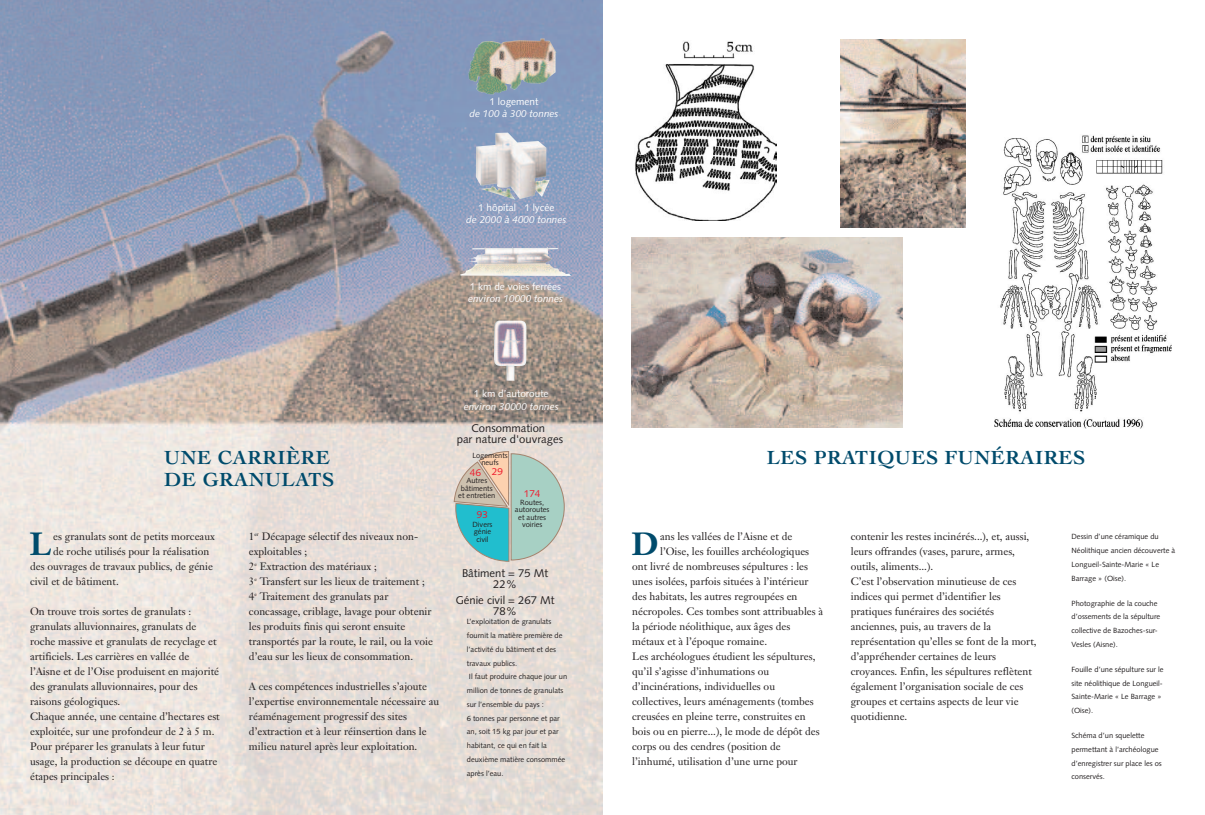
<style>
.page{position:relative;width:1205px;height:815px;background:#fff}
.page>*{position:absolute;margin:0;border:0;box-sizing:border-box;transform-origin:0 0}
.t1{font:700 31.62px "Janson Text";color:#004b6c}
.t2{font:700 20px/21.2px "Cochin";letter-spacing:.025em;color:#004b6c}
.t3{font:11.25px/11.2px "Syntax";color:#231f20;text-align:center}
.t4{font:10.62px/15px "Janson Text";color:#231f20}
.t5{font:italic 10px "Syntax";color:#fff}
.t6{font:10px "Syntax";color:#fff}
.t7{font:10px "Syntax";color:#ee1b2d}
.t8{font:7.5px/13.8px "Syntax";color:#231f20}
</style>
<div class="page">
<img style="left:0;top:0;width:602px;height:815px">
<img style="left:635px;top:41px;width:141px;height:180px">
<img style="left:994px;top:135px;width:177px;height:293px">
<img style="left:468px;top:38px;width:88px;height:56px">
<img style="left:476px;top:133px;width:74px;height:67px">
<img style="left:460px;top:247px;width:111px;height:29px">
<img style="left:494px;top:321px;width:32px;height:60px">
<img style="left:841px;top:39px;width:124px;height:188px">
<img style="left:631px;top:237px;width:271px;height:190px">
<svg style="left:454px;top:451px;width:110px;height:111px;background:#a6c9c1"></svg>
<p class="t6" style="left:490px;top:97px;width:50px">1 logement</p>
<p class="t5" style="left:470px;top:109px;width:90px">de 100 à 300 tonnes</p>
<p class="t6" style="left:478px;top:203px;width:78px">1 hôpital 1 lycée</p>
<p class="t5" style="left:466px;top:216px;width:102px">de 2000 à 4000 tonnes</p>
<p class="t6" style="left:470px;top:282px;width:93px">1 km de voies ferrées</p>
<p class="t5" style="left:468px;top:294px;width:97px">environ 10000 tonnes</p>
<h2 class="t2" style="left:164px;top:449px;width:171px">UNE CARRIÈRE<br>DE GRANULATS</h2>
<h1 class="t1" style="left:30px;top:531px;width:23px">L</h1>
<p class="t4" style="left:53px;top:530px;width:163px">es granulats sont de petits morceaux</p>
<p class="t4" style="left:53px;top:545px;width:158px">de roche utilisés pour la réalisation</p>
<p class="t4" style="left:30px;top:560px;width:184px">des ouvrages de travaux publics, de génie</p>
<p class="t4" style="left:30px;top:575px;width:90px">civil et de bâtiment.</p>
<p class="t4" style="left:30px;top:605px;width:191px">On trouve trois sortes de granulats : granulats alluvionnaires, granulats de roche massive et granulats de recyclage et artificiels. Les carrières en vallée de l’Aisne et de l’Oise produisent en majorité des granulats alluvionnaires, pour des raisons géologiques.<br>Chaque année, une centaine d’hectares est exploitée, sur une profondeur de 2 à 5 m.<br>Pour préparer les granulats à leur futur usage, la production se découpe en quatre étapes principales :</p>
<p class="t4" style="left:249px;top:530px;width:186px">1<sup>er</sup> Décapage sélectif des niveaux non&shy;exploitables ;<br>2<sup>e</sup> Extraction des matériaux ;<br>3<sup>e</sup> Transfert sur les lieux de traitement ; 4<sup>e</sup> Traitement des granulats par concassage, criblage, lavage pour obtenir les produits finis qui seront ensuite transportés par la route, le rail, ou la voie d’eau sur les lieux de consommation.</p>
<p class="t4" style="left:249px;top:680px;width:192px">A ces compétences industrielles s’ajoute l’expertise environnementale nécessaire au réaménagement progressif des sites d’extraction et à leur réinsertion dans le milieu naturel après leur exploitation.</p>
<p class="t6" style="left:474px;top:390px;width:76px">1 km d’autoroute</p>
<p class="t5" style="left:464px;top:402px;width:97px">environ 30000 tonnes</p>
<p class="t3" style="left:457px;top:423px;width:108px">Consommation<br>par nature d'ouvrages</p>
<p class="t8" style="left:472px;top:452px;width:37px;line-height:7.5px;text-align:center">Logements neufs</p>
<p class="t7" style="left:470px;top:468px;width:35px">46 29</p>
<p class="t7" style="left:477px;top:510px;width:13px">93</p>
<p class="t8" style="left:515px;top:499px;width:36px;line-height:7.5px;text-align:center">Routes, autoroutes et autres</p>
<p class="t8" style="left:472px;top:518px;width:21px">Divers</p>
<p class="t8" style="left:522px;top:518px;width:22px">voiries</p>
<p class="t8" style="left:474px;top:529px;width:19px;line-height:7.5px;text-align:center">génie civil</p>
<p class="t8" style="left:458px;top:478px;width:39px;line-height:7.5px;text-align:center">Autres bâtiments et entretien</p>
<p class="t7" style="left:524px;top:489px;width:18px">174</p>
<p class="t3" style="left:462px;top:568px;width:88px">Bâtiment = 75 Mt<br>22%</p>
<p class="t3" style="left:456px;top:595px;width:100px">Génie civil = 267 Mt<br>78%</p>
<p class="t8" style="left:467px;top:616px;width:102px">L’exploitation de granulats fournit la matière première de l’activité du bâtiment et des travaux publics.<br>Il faut produire chaque jour un million de tonnes de granulats sur l’ensemble du pays :<br>6 tonnes par personne et par an, soit 15 kg par jour et par habitant, ce qui en fait la deuxième matière consommée après l’eau.</p>
<h2 class="t2" style="left:767px;top:449px;width:320px">LES PRATIQUES FUNÉRAIRES</h2>
<h1 class="t1" style="left:631px;top:531px;width:28px">D</h1>
<p class="t4" style="left:660px;top:530px;width:134px">ans les vallées de l’Aisne et de</p>
<p class="t4" style="left:660px;top:545px;width:151px">l’Oise, les fouilles archéologiques</p>
<p class="t4" style="left:632px;top:560px;width:177px">ont livré de nombreuses sépultures : les</p>
<p class="t4" style="left:632px;top:575px;width:178px">unes isolées, parfois situées à l’intérieur</p>
<p class="t4" style="left:632px;top:590px;width:167px">des habitats, les autres regroupées en</p>
<p class="t4" style="left:632px;top:605px;width:192px">nécropoles. Ces tombes sont attribuables à</p>
<p class="t4" style="left:632px;top:620px;width:160px">la période néolithique, aux âges des</p>
<p class="t4" style="left:632px;top:635px;width:136px">métaux et à l’époque romaine.</p>
<p class="t4" style="left:632px;top:650px;width:185px">Les archéologues étudient les sépultures,</p>
<p class="t4" style="left:632px;top:665px;width:138px">qu’il s’agisse d’inhumations ou</p>
<p class="t4" style="left:632px;top:680px;width:144px">d’incinérations, individuelles ou</p>
<p class="t4" style="left:632px;top:695px;width:183px">collectives, leurs aménagements (tombes</p>
<p class="t4" style="left:632px;top:710px;width:175px">creusées en pleine terre, construites en</p>
<p class="t4" style="left:632px;top:725px;width:189px">bois ou en pierre...), le mode de dépôt des</p>
<p class="t4" style="left:632px;top:740px;width:150px">corps ou des cendres (position de</p>
<p class="t4" style="left:632px;top:755px;width:167px">l’inhumé, utilisation d’une urne pour</p>
<p class="t4" style="left:851px;top:530px;width:187px">contenir les restes incinérés...), et, aussi, leurs offrandes (vases, parure, armes, outils, aliments...).<br>C’est l’observation minutieuse de ces indices qui permet d’identifier les pratiques funéraires des sociétés anciennes, puis, au travers de la représentation qu’elles se font de la mort, d’appréhender certaines de leurs croyances. Enfin, les sépultures reflètent également l’organisation sociale de ces groupes et certains aspects de leur vie quotidienne.</p>
<p class="t8" style="left:1071px;top:531px;width:105px">Dessin d’une céramique du<br>Néolithique ancien découverte à<br>Longueil-Sainte-Marie « Le<br>Barrage » (Oise).</p>
<p class="t8" style="left:1071px;top:597px;width:90px">Photographie de la couche d’ossements de la sépulture collective de Bazoches-sur-<br>Vesles (Aisne).</p>
<p class="t8" style="left:1071px;top:663px;width:94px">Fouille d’une sépulture sur le site néolithique de Longueil-<br>Sainte-Marie « Le Barrage » (Oise).</p>
<p class="t8" style="left:1071px;top:729px;width:92px">Schéma d’un squelette permettant à l’archéologue d’enregistrer sur place les os conservés.</p>
</div>
